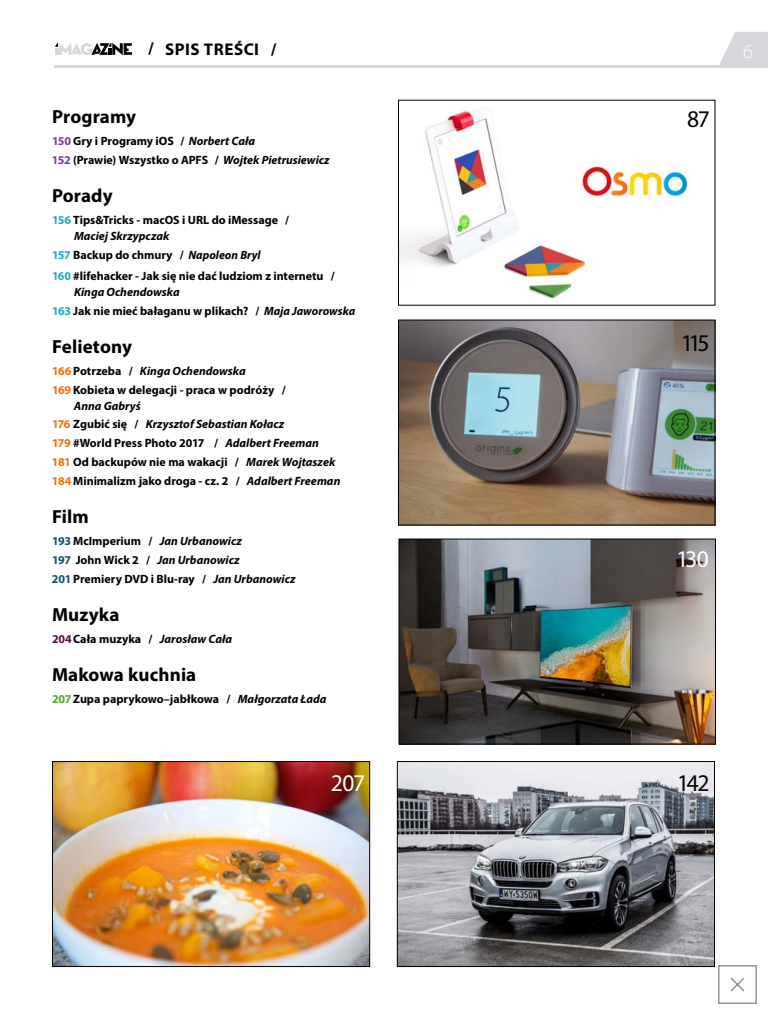
<style>
.page{position:relative;width:768px;height:1024px;background:#fff}
.page>*{position:absolute;margin:0;border:0;box-sizing:border-box;transform-origin:0 0}
.t1{font:24px "Myriad Pro";letter-spacing:-.005em;color:#000}
.t2{font:24px "Myriad Pro";color:#fff}
.t3{font:300 20px "Myriad Pro";color:#fff}
.t4{font:700 19px "Myriad Pro";letter-spacing:.005em;color:#000}
.t5{font:700 17px "Myriad Pro";letter-spacing:.03em;color:#000}
.t6{font:700 12px/18.8px "Myriad Pro";color:#000}
.t7{font:italic 700 12px/18.8px "Myriad Pro";color:#000}
.s1{color:#7b4093}
.s2{font-style:italic}
.s3{color:#23aabe}
.s4{font-style:normal;color:#23aabe}
.s5{font-style:normal}
.s6{color:#f86e11}
.s7{color:#165367}
.s8{font-style:normal;color:#551450}
.s9{color:#52a930}
</style>
<div class="page">
<svg style="left:55px;top:43px;width:77px;height:12px"></svg>
<svg style="left:719px;top:32px;width:49px;height:33px"></svg>
<hr style="left:54px;top:65px;width:714px;height:3px;background:#d7d7dc">
<img style="left:400px;top:108px;width:289px;height:191px">
<img style="left:400px;top:322px;width:314px;height:202px">
<div style="left:398px;top:320px;width:318px;height:206px;border:1px solid #000"></div>
<img style="left:401px;top:541px;width:313px;height:202px">
<div style="left:399px;top:539px;width:317px;height:206px;border:1px solid #000"></div>
<img style="left:399px;top:763px;width:314px;height:202px">
<div style="left:397px;top:761px;width:318px;height:206px;border:1px solid #000"></div>
<img style="left:54px;top:763px;width:314px;height:202px">
<div style="left:52px;top:761px;width:318px;height:206px;border:1px solid #000"></div>
<svg style="left:718px;top:965px;width:39px;height:39px"></svg>
<h3 class="t5" style="left:148px;top:43px;width:130px">/ SPIS TREŚCI /</h3>
<h2 class="t3" style="left:743px;top:43px;width:11px">6</h2>
<h3 class="t4" style="left:52px;top:110px;width:86px">Programy</h3>
<p class="t6" style="left:52px;top:132px;width:279px"><span class="s1">150</span> Gry i Programy iOS / <span class="s2">Norbert Cała<br></span><span class="s1">152</span> (Prawie) Wszystko o APFS / <span class="s2">Wojtek Pietrusiewicz</span></p>
<h3 class="t4" style="left:52px;top:189px;width:62px">Porady</h3>
<p class="t6" style="left:74px;top:213px;width:217px;line-height:16px;text-indent:-22px"><span class="s3">156</span> Tips&amp;Tricks - macOS i URL do iMessage /<br><span class="s2">Maciej Skrzypczak</span></p>
<p class="t6" style="left:52px;top:245px;width:284px;line-height:20.8px"><span class="s3">157</span> Backup do chmury / <span class="s2">Napoleon Bryl<br></span><span class="s3">160</span> #lifehacker - Jak się nie dać ludziom z internetu /</p>
<p class="t7" style="left:52px;top:283px;width:305px;text-indent:22px">Kinga Ochendowska<br><span class="s4">163</span> <span class="s5">Jak nie mieć bałaganu w plikach? /</span> Maja Jaworowska</p>
<h3 class="t4" style="left:52px;top:339px;width:81px">Felietony</h3>
<p class="t6" style="left:52px;top:362px;width:235px"><span class="s6">166</span> Potrzeba / <span class="s2">Kinga Ochendowska<br></span><span class="s6">169</span> Kobieta w delegacji - praca w podróży /</p>
<p class="t6" style="left:52px;top:397px;width:290px;text-indent:22px"><span class="s2">Anna Gabryś<br></span><span class="s6">176</span> Zgubić się / <span class="s2">Krzysztof Sebastian Kołacz<br></span><span class="s6">179</span> #World Press Photo 2017 / <span class="s2">Adalbert Freeman </span><span class="s6">181</span> Od backupów nie ma wakacji / <span class="s2">Marek Wojtaszek </span><span class="s6">184</span> Minimalizm jako droga - cz. 2 / <span class="s2">Adalbert Freeman</span></p>
<h3 class="t4" style="left:52px;top:510px;width:38px">Film</h3>
<p class="t6" style="left:52px;top:532px;width:245px"><span class="s7">193</span> McImperium / <span class="s2">Jan Urbanowicz<br></span><span class="s7">197</span> John Wick 2 / <span class="s2">Jan Urbanowicz<br></span><span class="s7">201</span> Premiery DVD i Blu-ray / <span class="s2">Jan Urbanowicz</span></p>
<h3 class="t4" style="left:52px;top:608px;width:69px">Muzyka</h3>
<p class="t7" style="left:52px;top:630px;width:182px"><span class="s8">204</span> <span class="s5">Cała muzyka /</span> Jarosław Cała</p>
<h3 class="t4" style="left:52px;top:668px;width:146px">Makowa kuchnia</h3>
<p class="t6" style="left:52px;top:690px;width:276px"><span class="s9">207</span> Zupa paprykowo–jabłkowa / <span class="s2">Małgorzata Łada</span></p>
<h1 class="t1" style="left:687px;top:109px;width:23px">87</h1>
<h1 class="t1" style="left:683px;top:334px;width:27px">115</h1>
<h1 class="t2" style="left:679px;top:550px;width:32px">130</h1>
<h1 class="t2" style="left:332px;top:774px;width:34px">207</h1>
<h1 class="t1" style="left:679px;top:774px;width:31px">142</h1>
</div>
